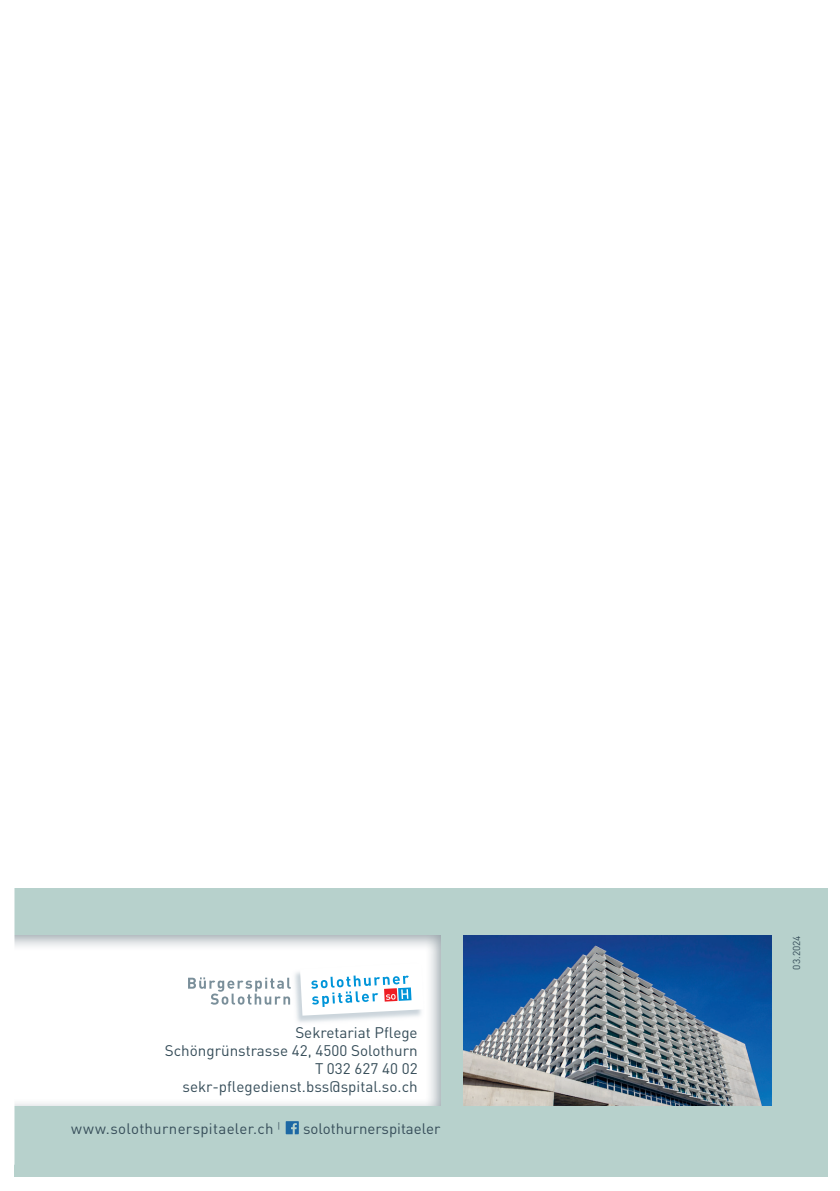
<style>
.page{position:relative;width:840px;height:1191px;background:#fff}
.page>*{position:absolute;margin:0;border:0;box-sizing:border-box;transform-origin:0 0}
.t1{font:15.2px/18px "DINOT";color:#364d59;text-align:right}
.t2{font:15px "DINOT";letter-spacing:.015em;color:#364d59}
.t3{font:10px "DINOT";color:#364d59}
</style>
<div class="page">
<div style="left:14px;top:888px;width:812px;height:288px;background:#b7d1cc"></div>
<img style="left:463px;top:935px;width:308px;height:170px">
<div style="left:0;top:931px;width:443px;height:176px;background:#364d59;opacity:.5"></div>
<div style="left:0;top:886px;width:14px;height:278px;background:#fff"></div>
<svg style="left:285px;top:1121px;width:14px;height:13px"></svg>
<img style="left:290px;top:961px;width:135px;height:65px">
<svg style="left:300px;top:962px;width:123px;height:53px"></svg>
<svg style="left:188px;top:977px;width:102px;height:27px"></svg>
<p class="t1" style="left:165px;top:1023px;width:254px">Sekretariat Pflege<br>Schöngrünstrasse 42, 4500 Solothurn<br>T 032 627 40 02 sekr-pflegedienst.bss@spital.so.ch</p>
<p class="t2" style="left:71px;top:1117px;width:210px">www.solothurnerspitaeler.ch <sup>|</sup></p>
<p class="t2" style="left:303px;top:1117px;width:139px">solothurnerspitaeler</p>
<p class="t3" style="left:788px;top:969px;width:36px;rotate:-90deg">03.2024</p>
</div>
